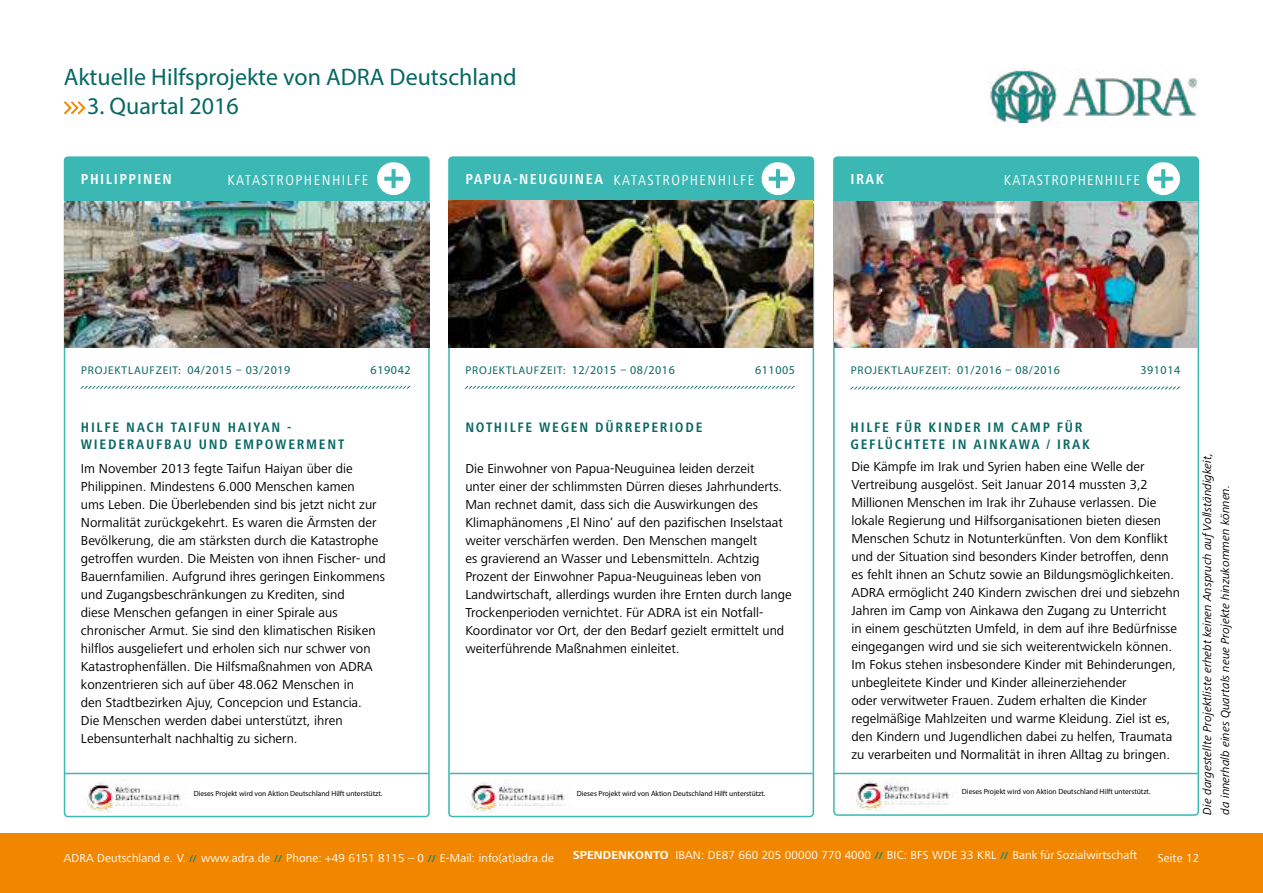
<style>
.page{position:relative;width:1263px;height:893px;background:#fff}
.page>*{position:absolute;margin:0;border:0;box-sizing:border-box;transform-origin:0 0}
.t1{font:24px "Myriad Pro";color:#066864}
.t2{font:condensed 15px "Frutiger Next LT";letter-spacing:.1em;color:#fff}
.t3{font:condensed 15px "Frutiger Next LT";letter-spacing:.08em;color:#fff}
.t4{font:700 condensed 15px "Frutiger Next LT";letter-spacing:.1em;color:#fff}
.t5{font:700 condensed 14.25px/16.5px "Frutiger Next LT";letter-spacing:.12em;color:#066864}
.t6{font:13.5px/18px "Frutiger Next LT";color:#000}
.t7{font:12px "Frutiger Next LT";letter-spacing:.01em;color:#fff}
.t8{font:italic 12px/18px "Frutiger Next LT";color:#000}
.t9{font:12px "Myriad Pro";letter-spacing:.05em;color:#066864}
.t10{font:11.25px "Myriad Pro";letter-spacing:.07em;color:#066864}
.t11{font:7.5px "Myriad Pro";color:#000}
.s1{font-weight:700}
.s2{font-size:12px}
.s3{font-weight:700;font-size:10.5px;color:#008783}
</style>
<div class="page">
<svg style="left:64px;top:101px;width:22px;height:13px"></svg>
<div style="left:0;top:833px;width:1263px;height:60px;background:#f18700"></div>
<svg style="left:80px;top:386px;width:330px;height:3px"></svg>
<svg style="left:465px;top:386px;width:330px;height:3px"></svg>
<svg style="left:850px;top:387px;width:330px;height:2px"></svg>
<hr style="left:450px;top:773px;width:363px;height:1px;background:#3bb7b4">
<hr style="left:65px;top:773px;width:364px;height:1px;background:#3bb7b4">
<hr style="left:833px;top:773px;width:364px;height:1px;background:#3bb7b4">
<img style="left:856px;top:778px;width:97px;height:33px">
<svg style="left:833px;top:156px;width:366px;height:45px;background:#45bab8"></svg>
<img style="left:65px;top:201px;width:365px;height:147px">
<svg style="left:64px;top:156px;width:366px;height:45px;background:#45bab7"></svg>
<img style="left:82px;top:780px;width:99px;height:33px">
<svg style="left:448px;top:156px;width:366px;height:45px;background:#45bab8"></svg>
<img style="left:465px;top:780px;width:100px;height:33px">
<img style="left:989px;top:69px;width:208px;height:53px">
<img style="left:835px;top:201px;width:362px;height:147px">
<img style="left:448px;top:200px;width:365px;height:148px">
<h1 class="t1" style="left:64px;top:63px;width:454px">Aktuelle Hilfsprojekte von ADRA Deutschland</h1>
<h1 class="t1" style="left:87px;top:91px;width:153px">3. Quartal 2016</h1>
<p class="t4" style="left:81px;top:170px;width:93px">PHILIPPINEN</p>
<p class="t2" style="left:227px;top:171px;width:142px">KATASTROPHENHILFE</p>
<p class="t2" style="left:465px;top:171px;width:290px"><span class="s1">PAPUA-NEUGUINEA</span> KATASTROPHENHILFE</p>
<p class="t4" style="left:850px;top:171px;width:35px">IRAK</p>
<p class="t3" style="left:1004px;top:171px;width:137px">KATASTROPHENHILFE</p>
<p class="t10" style="left:81px;top:363px;width:211px">PROJEKTLAUFZEIT: <span class="s2">04/2015 – 03/2019</span></p>
<p class="t9" style="left:371px;top:362px;width:41px">619042</p>
<p class="t5" style="left:81px;top:419px;width:265px">HILFE NACH TAIFUN HAIYAN -<br>WIEDERAUFBAU UND EMPOWERMENT</p>
<p class="t6" style="left:81px;top:459px;width:306px">Im November 2013 fegte Taifun Haiyan über die Philippinen. Mindestens 6.000 Menschen kamen<br>ums Leben. Die Überlebenden sind bis jetzt nicht zur Normalität zurückgekehrt. Es waren die Ärmsten der Bevölkerung, die am stärksten durch die Katastrophe getroffen wurden. Die Meisten von ihnen Fischer- und Bauernfamilien. Aufgrund ihres geringen Einkommens und Zugangsbeschränkungen zu Krediten, sind<br>diese Menschen gefangen in einer Spirale aus chronischer Armut. Sie sind den klimatischen Risiken hilflos ausgeliefert und erholen sich nur schwer von Katastrophenfällen. Die Hilfsmaßnahmen von ADRA konzentrieren sich auf über 48.062 Menschen in<br>den Stadtbezirken Ajuy, Concepcion und Estancia.<br>Die Menschen werden dabei unterstützt, ihren Lebensunterhalt nachhaltig zu sichern.</p>
<p class="t10" style="left:465px;top:363px;width:211px">PROJEKTLAUFZEIT: <span class="s2">12/2015 – 08/2016</span></p>
<p class="t9" style="left:755px;top:362px;width:41px">611005</p>
<p class="t5" style="left:465px;top:419px;width:239px">NOTHILFE WEGEN DÜRREPERIODE</p>
<p class="t6" style="left:465px;top:459px;width:328px">Die Einwohner von Papua-Neuguinea leiden derzeit<br>unter einer der schlimmsten Dürren dieses Jahrhunderts.<br>Man rechnet damit, dass sich die Auswirkungen des Klimaphänomens ‚El Nino‘ auf den pazifischen Inselstaat weiter verschärfen werden. Den Menschen mangelt<br>es gravierend an Wasser und Lebensmitteln. Achtzig Prozent der Einwohner Papua-Neuguineas leben von Landwirtschaft, allerdings wurden ihre Ernten durch lange Trockenperioden vernichtet. Für ADRA ist ein Notfall-Koordinator vor Ort, der den Bedarf gezielt ermittelt und weiterführende Maßnahmen einleitet.</p>
<p class="t10" style="left:851px;top:364px;width:211px">PROJEKTLAUFZEIT: <span class="s2">01/2016 – 08/2016</span></p>
<p class="t9" style="left:1140px;top:363px;width:41px">391014</p>
<p class="t5" style="left:851px;top:419px;width:241px">HILFE FÜR KINDER IM CAMP FÜR<br>GEFLÜCHTETE IN AINKAWA / IRAK</p>
<p class="t6" style="left:851px;top:458px;width:330px">Die Kämpfe im Irak und Syrien haben eine Welle der Vertreibung ausgelöst. Seit Januar 2014 mussten 3,2<br>Millionen Menschen im Irak ihr Zuhause verlassen. Die lokale Regierung und Hilfsorganisationen bieten diesen Menschen Schutz in Notunterkünften. Von dem Konflikt und der Situation sind besonders Kinder betroffen, denn es fehlt ihnen an Schutz sowie an Bildungsmöglichkeiten.<br>ADRA ermöglicht 240 Kindern zwischen drei und siebzehn Jahren im Camp von Ainkawa den Zugang zu Unterricht in einem geschützten Umfeld, in dem auf ihre Bedürfnisse eingegangen wird und sie sich weiterentwickeln können.<br>Im Fokus stehen insbesondere Kinder mit Behinderungen, unbegleitete Kinder und Kinder alleinerziehender<br>oder verwitweter Frauen. Zudem erhalten die Kinder regelmäßige Mahlzeiten und warme Kleidung. Ziel ist es, den Kindern und Jugendlichen dabei zu helfen, Traumata zu verarbeiten und Normalität in ihren Alltag zu bringen.</p>
<p class="t11" style="left:194px;top:788px;width:190px">Dieses Projekt wird von Aktion Deutschland Hilft unterstützt.</p>
<p class="t11" style="left:577px;top:788px;width:190px">Dieses Projekt wird von Aktion Deutschland Hilft unterstützt.</p>
<p class="t11" style="left:962px;top:787px;width:190px">Dieses Projekt wird von Aktion Deutschland Hilft unterstützt.</p>
<p class="t8" style="left:1198px;top:814px;width:364px;rotate:-90deg">Die dargestellte Projektliste erhebt keinen Anspruch auf Vollständigkeit, da innerhalb eines Quartals neue Projekte hinzukommen können.</p>
<p class="t7" style="left:64px;top:851px;width:492px">ADRA Deutschland e. V. <span class="s3">//</span> www.adra.de <span class="s3">//</span> Phone: +49 6151 8115 – 0 <span class="s3">//</span> E-Mail: info(at)adra.de</p>
<p class="t7" style="left:573px;top:848px;width:566px"><span class="s1">SPENDENKONTO</span> IBAN: DE87 660 205 00000 770 4000 <span class="s3">//</span> BIC: BFS WDE 33 KRL <span class="s3">//</span> Bank für Sozialwirtschaft</p>
<p class="t7" style="left:1158px;top:851px;width:43px">Seite 12</p>
</div>
